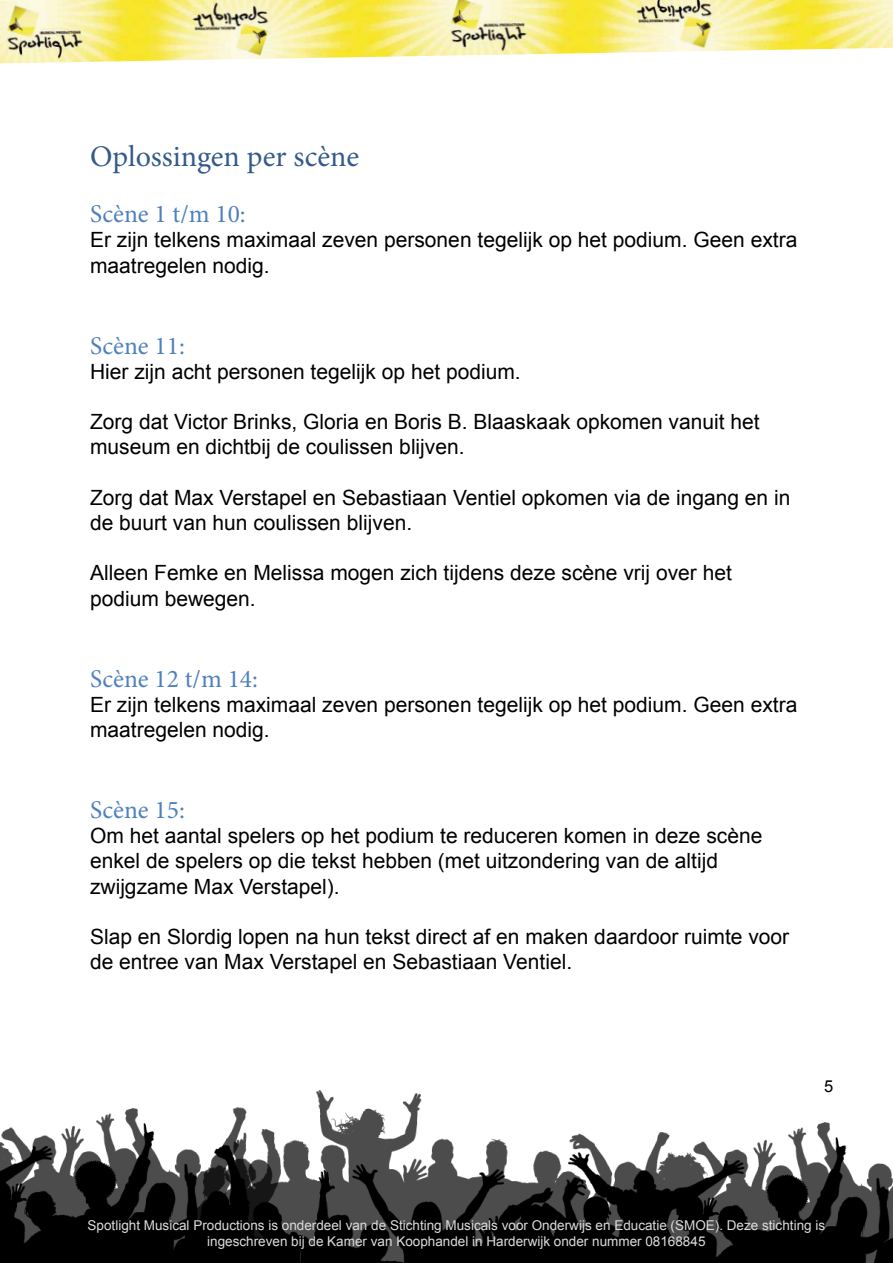
<style>
.page{position:relative;width:893px;height:1263px;background:#fff}
.page>*{position:absolute;margin:0;border:0;box-sizing:border-box;transform-origin:0 0}
.t1{font:30px "Minion Pro";color:#345a8a}
.t2{font:25.5px "Minion Pro";color:#4f81bd}
.t3{font:21px/25.2px "Arial";color:#000}
.t4{font:16.5px "Arial";color:#000}
.t5{font:13.5px/16.2px "Arial";color:#dcdcdc;text-align:center}
</style>
<div class="page">
<img style="left:411px;top:1093px;width:482px;height:170px">
<img style="left:0;top:1090px;width:411px;height:173px">
<img style="left:0;top:0;width:364px;height:64px">
<img style="left:357px;top:0;width:459px;height:57px">
<img style="left:801px;top:0;width:92px;height:49px">
<h1 class="t1" style="left:90px;top:137px;width:271px">Oplossingen per scène</h1>
<p class="t2" style="left:90px;top:197px;width:157px">Scène 1 t/m 10:</p>
<p class="t3" style="left:90px;top:228px;width:709px">Er zijn telkens maximaal zeven personen tegelijk op het podium. Geen extra maatregelen nodig.</p>
<p class="t2" style="left:90px;top:328px;width:96px">Scène 11:</p>
<p class="t3" style="left:90px;top:359px;width:432px">Hier zijn acht personen tegelijk op het podium.</p>
<p class="t3" style="left:90px;top:409px;width:671px">Zorg dat Victor Brinks, Gloria en Boris B. Blaaskaak opkomen vanuit het museum en dichtbij de coulissen blijven.</p>
<p class="t3" style="left:90px;top:485px;width:702px">Zorg dat Max Verstapel en Sebastiaan Ventiel opkomen via de ingang en in de buurt van hun coulissen blijven.</p>
<p class="t3" style="left:90px;top:561px;width:643px">Alleen Femke en Melissa mogen zich tijdens deze scène vrij over het podium bewegen.</p>
<p class="t2" style="left:90px;top:661px;width:169px">Scène 12 t/m 14:</p>
<p class="t3" style="left:90px;top:692px;width:709px">Er zijn telkens maximaal zeven personen tegelijk op het podium. Geen extra maatregelen nodig.</p>
<p class="t2" style="left:90px;top:793px;width:96px">Scène 15:</p>
<p class="t3" style="left:90px;top:823px;width:674px">Om het aantal spelers op het podium te reduceren komen in deze scène enkel de spelers op die tekst hebben (met uitzondering van de altijd zwijgzame Max Verstapel).</p>
<p class="t3" style="left:90px;top:924px;width:701px">Slap en Slordig lopen na hun tekst direct af en maken daardoor ruimte voor de entree van Max Verstapel en Sebastiaan Ventiel.</p>
<p class="t4" style="left:824px;top:1075px;width:11px">5</p>
<p class="t5" style="left:88px;top:1217px;width:739px">Spotlight Musical Productions is onderdeel van de Stichting Musicals voor Onderwijs en Educatie (SMOE). Deze stichting is ingeschreven bij de Kamer van Koophandel in Harderwijk onder nummer 08168845</p>
</div>
